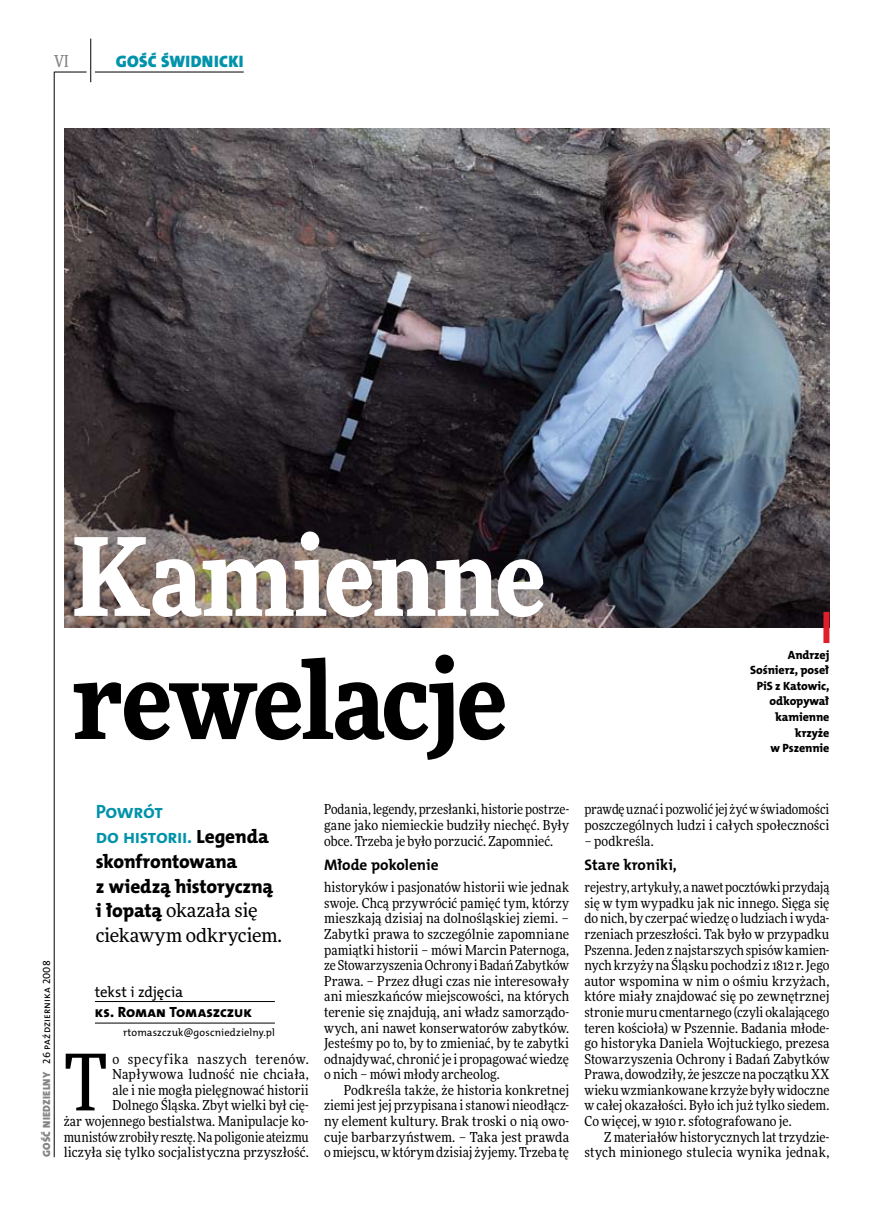
<style>
.page{position:relative;width:872px;height:1221px;background:#fff}
.page>*{position:absolute;margin:0;border:0;box-sizing:border-box;transform-origin:0 0}
.t1{font:900 108px "Freeday Narrow";letter-spacing:-.025em;color:#000}
.t2{font:900 108px "Freeday Narrow";letter-spacing:-.005em;color:#fff}
.t3{font:78.15px "Freeday Narrow News";color:#000}
.t4{font:19.35px/24.9px "The Mix HP8 Ex Bld";letter-spacing:-.005em;color:#000}
.t5{font:19.35px/24.9px "The Mix HP7 Bld";letter-spacing:-.02em;color:#0093aa}
.t6{font:18.9px/24.9px "Freeday News";letter-spacing:-.01em;color:#000}
.t7{font:16.65px "The Mix HP9 Blk";letter-spacing:.02em;color:#0093aa}
.t8{font:500 16.5px "Freeday Narrow";color:#858486;scale:.9 1}
.t9{font:15.3px "The Mix HP7 Bld";color:#000}
.t10{font:14.85px "The Mix HP8 Ex Bld";letter-spacing:-.005em;color:#000}
.t11{font:14.85px "The Mix HP5 Plain";color:#000}
.t12{font:13.8px/15.6px "Freeday Narrow News";letter-spacing:.005em;color:#000;text-align:justify}
.t13{font:12px/15.6px "The Mix HP8 Ex Bld";letter-spacing:-.005em;color:#000;text-align:right}
.t14{font:10.5px "The Mix HP5 Plain";letter-spacing:.01em;color:#000}
.s1{font-family:"The Mix HP9 Blk";color:#858486}
.s2{font-family:"The Mix HP8 Ex Bld";color:#000}
.s3{font-family:"The Mix HP8 Ex Bld";font-size:19.35px}
</style>
<div class="page">
<hr style="left:54px;top:72px;width:1px;height:1085px;background:#000">
<hr style="left:90px;top:39px;width:1px;height:43px;background:#000">
<hr style="left:54px;top:72px;width:33px;height:1px;background:#000">
<hr style="left:95px;top:72px;width:149px;height:1px;background:#000">
<hr style="left:95px;top:1001px;width:180px;height:1px;background:#000">
<hr style="left:95px;top:1022px;width:180px;height:1px;background:#000">
<img style="left:64px;top:129px;width:765px;height:498px">
<div style="left:823px;top:612px;width:6px;height:31px;background:#df1f2a"></div>
<p class="t8" style="left:54px;top:50px;width:17px">VI</p>
<p class="t7" style="left:116px;top:50px;width:129px">GOŚĆ ŚWIDNICKI</p>
<h1 class="t2" style="left:72px;top:506px;width:475px">Kamienne</h1>
<h1 class="t1" style="left:72px;top:629px;width:436px">rewelacje</h1>
<p class="t13" style="left:750px;top:646px;width:81px">Andrzej<br>Sośnierz, poseł<br>PiS z Katowic, odkopywał kamienne krzyże<br>w Pszennie</p>
<p class="t14" style="left:40px;top:1156px;width:198px;rotate:-90deg"><span class="s1">GOŚĆ NIEDZIELNY</span> 26 października 2008</p>
<h3 class="t5" style="left:96px;top:798px;width:175px">Powrót<br>do historii. <span class="s2">Legenda</span></h3>
<h3 class="t4" style="left:96px;top:848px;width:179px">skonfrontowana<br>z wiedzą historyczną</h3>
<h3 class="t6" style="left:96px;top:897px;width:188px"><span class="s3">i łopatą</span> okazała się ciekawym odkryciem.</h3>
<p class="t11" style="left:95px;top:982px;width:90px">tekst i zdjęcia</p>
<p class="t10" style="left:95px;top:1002px;width:158px">ks. Roman Tomaszczuk</p>
<p class="t14" style="left:123px;top:1025px;width:153px">rtomaszczuk@goscniedzielny.pl</p>
<p class="t12" style="left:64px;top:1050px;width:246px;text-align:right">o specyfika naszych terenów.<br>Napływowa ludność nie chciała,<br>ale i nie mogła pielęgnować historii Dolnego Śląska. Zbyt wielki był cię-<br>żar wojennego bestialstwa. Manipulacje ko&shy;munistów zrobiły resztę. Na poligonie ateizmu liczyła się tylko socjalistyczna przyszłość.</p>
<h2 class="t3" style="left:64px;top:1034px;width:45px">T</h2>
<p class="t12" style="left:324px;top:801px;width:246px">Podania, legendy, przesłanki, historie postrze&shy;gane jako niemieckie budziły niechęć. Były obce. Trzeba je było porzucić. Zapomnieć.</p>
<p class="t9" style="left:324px;top:854px;width:116px">Młode pokolenie</p>
<p class="t12" style="left:324px;top:879px;width:246px">historyków i pasjonatów historii wie jednak swoje. Chcą przywrócić pamięć tym, którzy mieszkają dzisiaj na dolnośląskiej ziemi. – Zabytki prawa to szczególnie zapomniane pamiątki historii – mówi Marcin Paternoga, ze Stowarzyszenia Ochrony iBadań Zabytków Prawa. – Przez długi czas nie interesowały ani mieszkańców miejscowości, na których terenie się znajdują, ani władz samorządo&shy;wych, ani nawet konserwatorów zabytków.<br>Jesteśmy po to, by to zmieniać, by te zabytki odnajdywać, chronić je i propagować wiedzę o nich – mówi młody archeolog.</p>
<p class="t12" style="left:324px;top:1081px;width:246px;text-indent:20px">Podkreśla także, że historia konkretnej ziemi jest jej przypisana istanowi nieodłącz&shy;ny element kultury. Brak troski o nią owo&shy;cuje barbarzyństwem. – Taka jest prawda omiejscu, w którym dzisiaj żyjemy. Trzeba tę</p>
<p class="t12" style="left:584px;top:801px;width:246px">prawdę uznać ipozwolić jej żyć wświadomości poszczególnych ludzi i całych społeczności</p>
<p class="t12" style="left:584px;top:832px;width:71px">– podkreśla.</p>
<p class="t9" style="left:584px;top:854px;width:94px">Stare kroniki,</p>
<p class="t12" style="left:584px;top:879px;width:246px">rejestry, artykuły, anawet pocztówki przydają się w tym wypadku jak nic innego. Sięga się do nich, by czerpać wiedzę o ludziach iwyda&shy;rzeniach przeszłości. Tak było w przypadku Pszenna. Jeden z najstarszych spisów kamien&shy;nych krzyży na Śląsku pochodzi z 1812 r. Jego autor wspomina w nim o ośmiu krzyżach, które miały znajdować się po zewnętrznej stronie muru cmentarnego (czyli okalającego teren kościoła) w Pszennie. Badania młode&shy;go historyka Daniela Wojtuckiego, prezesa Stowarzyszenia Ochrony i Badań Zabytków Prawa, dowodziły, że jeszcze na początku XX wieku wzmiankowane krzyże były widoczne w całej okazałości. Było ich już tylko siedem.<br>Co więcej, w 1910 r. sfotografowano je.</p>
<p class="t12" style="left:584px;top:1128px;width:246px;text-align:right">Z materiałów historycznych lat trzydzie&shy;stych minionego stulecia wynika jednak,</p>
</div>
